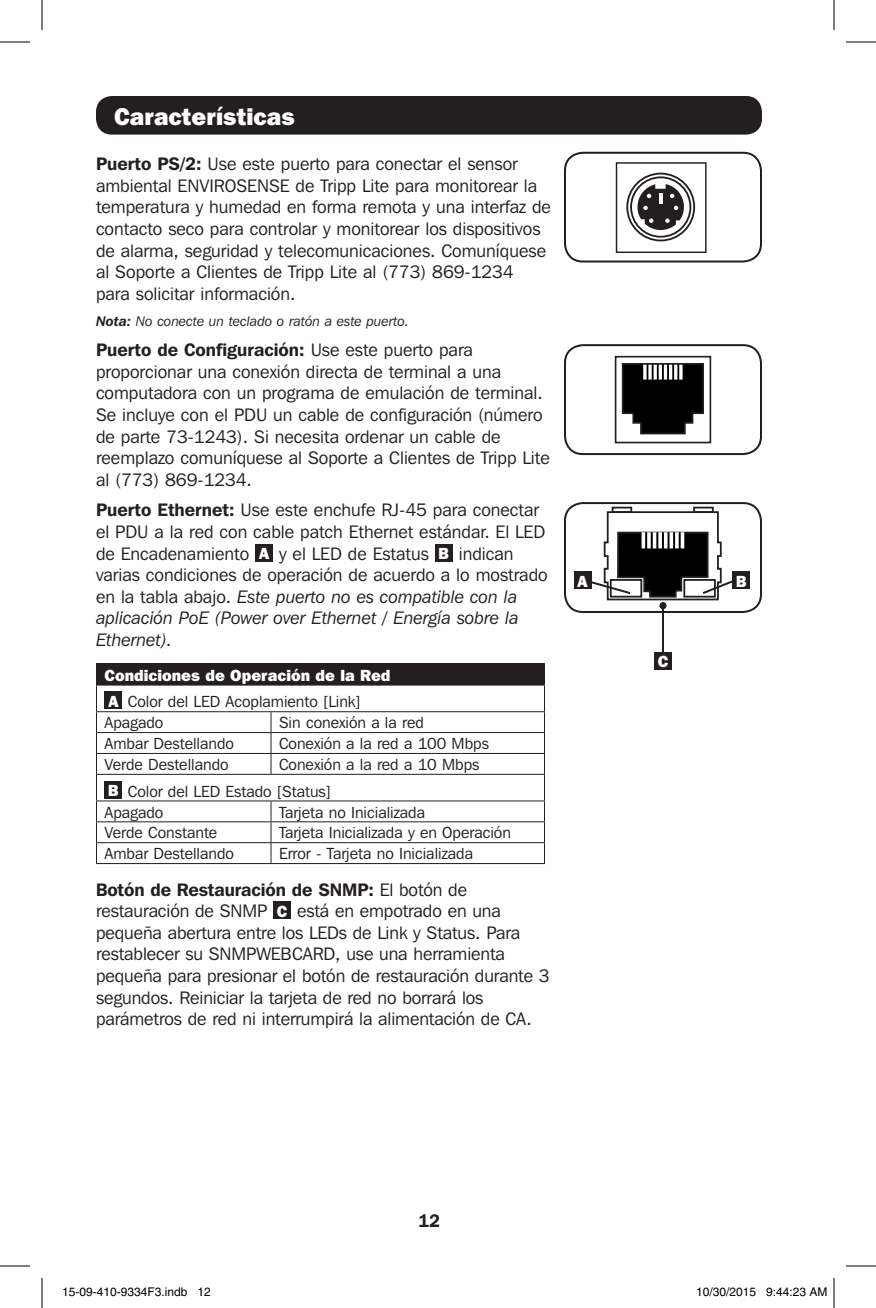
<style>
.page{position:relative;width:876px;height:1308px;background:#fff}
.page>*{position:absolute;margin:0;border:0;box-sizing:border-box;transform-origin:0 0}
.t1{font:800 24px "Franklin Gothic IT Cby BT";color:#fff}
.t2{font:18px/21.6px "Franklin Gothic IT Cby BT";color:#231f20}
.t3{font:italic 18px/21.6px "Franklin Gothic IT Cby BT";color:#231f20}
.t4{font:600 18px "Franklin Gothic IT Cby BT";color:#231f20}
.t5{font:16px "Franklin Gothic IT Cby BT";color:#231f20}
.t6{font:800 16px "Franklin Gothic IT Cby BT";color:#fff}
.t7{font:italic 14px "Franklin Gothic IT Cby BT";color:#231f20}
.t8{font:12px "Helvetica";color:#000}
.s1{font-weight:600}
.s2{font-style:normal}
</style>
<div class="page">
<div style="left:96px;top:96px;width:666px;height:39px;background:#231f20;border-radius:16px"></div>
<div style="left:616px;top:162px;width:91px;height:91px;border:1px solid #231f20"></div>
<svg style="left:626px;top:172px;width:70px;height:70px"></svg>
<hr style="left:659px;top:193px;width:4px;height:11px;background:#fff">
<div style="left:564px;top:152px;width:198px;height:111px;border:2px solid #231f20;border-radius:18px"></div>
<div style="left:615px;top:356px;width:96px;height:87px;border:2px solid #231f20"></div>
<svg style="left:621px;top:363px;width:83px;height:72px;background:#242424"></svg>
<svg style="left:643px;top:365px;width:4px;height:15px"></svg>
<svg style="left:648px;top:365px;width:4px;height:15px"></svg>
<hr style="left:654px;top:365px;width:3px;height:15px;background:#fff">
<hr style="left:659px;top:365px;width:3px;height:15px;background:#fff">
<hr style="left:664px;top:365px;width:3px;height:15px;background:#fff">
<hr style="left:669px;top:365px;width:3px;height:15px;background:#fff">
<hr style="left:674px;top:365px;width:3px;height:15px;background:#fff">
<svg style="left:679px;top:365px;width:4px;height:15px"></svg>
<div style="left:564px;top:344px;width:198px;height:111px;border:2px solid #231f20;border-radius:18px"></div>
<div style="left:612px;top:507px;width:20px;height:6px;border:2px solid #231f20"></div>
<div style="left:693px;top:507px;width:21px;height:6px;border:2px solid #231f20"></div>
<div style="left:564px;top:502px;width:198px;height:111px;border:2px solid #231f20;border-radius:18px"></div>
<svg style="left:592px;top:510px;width:140px;height:90px"></svg>
<div style="left:574px;top:571px;width:18px;height:18px;background:#231f20"></div>
<div style="left:732px;top:571px;width:18px;height:18px;background:#231f20"></div>
<div style="left:659px;top:602px;width:8px;height:7px;background:#231f20;border-radius:50%"></div>
<hr style="left:662px;top:608px;width:2px;height:47px;background:#231f20">
<div style="left:654px;top:652px;width:18px;height:18px;background:#231f20"></div>
<div style="left:255px;top:544px;width:18px;height:18px;background:#231f20"></div>
<div style="left:435px;top:544px;width:18px;height:18px;background:#231f20"></div>
<div style="left:96px;top:664px;width:448px;height:21px;background:#231f20"></div>
<hr style="left:96px;top:663px;width:175px;height:1px;background:#231f20">
<hr style="left:271px;top:663px;width:274px;height:1px;background:#231f20">
<hr style="left:96px;top:685px;width:175px;height:1px;background:#231f20">
<hr style="left:271px;top:685px;width:274px;height:1px;background:#231f20">
<hr style="left:96px;top:711px;width:175px;height:1px;background:#231f20">
<hr style="left:271px;top:711px;width:274px;height:1px;background:#231f20">
<hr style="left:96px;top:732px;width:175px;height:1px;background:#231f20">
<hr style="left:271px;top:732px;width:274px;height:1px;background:#231f20">
<hr style="left:96px;top:753px;width:175px;height:1px;background:#231f20">
<hr style="left:271px;top:753px;width:274px;height:1px;background:#231f20">
<svg style="left:271px;top:712px;width:1px;height:62px"></svg>
<hr style="left:96px;top:774px;width:175px;height:1px;background:#231f20">
<hr style="left:271px;top:774px;width:274px;height:1px;background:#231f20">
<hr style="left:96px;top:800px;width:175px;height:1px;background:#231f20">
<hr style="left:271px;top:800px;width:274px;height:1px;background:#231f20">
<hr style="left:96px;top:821px;width:175px;height:1px;background:#231f20">
<hr style="left:271px;top:821px;width:274px;height:1px;background:#231f20">
<hr style="left:96px;top:842px;width:175px;height:1px;background:#231f20">
<svg style="left:96px;top:685px;width:1px;height:178px"></svg>
<hr style="left:271px;top:842px;width:274px;height:1px;background:#231f20">
<svg style="left:271px;top:801px;width:1px;height:62px"></svg>
<svg style="left:544px;top:664px;width:1px;height:199px"></svg>
<hr style="left:96px;top:863px;width:175px;height:1px;background:#231f20">
<hr style="left:271px;top:863px;width:274px;height:1px;background:#231f20">
<div style="left:104px;top:691px;width:18px;height:18px;background:#231f20"></div>
<div style="left:104px;top:781px;width:18px;height:18px;background:#231f20"></div>
<div style="left:273px;top:901px;width:18px;height:18px;background:#231f20"></div>
<hr style="left:0;top:42px;width:30px;height:1px;background:#000">
<hr style="left:846px;top:42px;width:30px;height:1px;background:#000">
<hr style="left:0;top:1266px;width:30px;height:1px;background:#000">
<hr style="left:846px;top:1266px;width:30px;height:1px;background:#000">
<hr style="left:42px;top:0;width:1px;height:30px;background:#000">
<hr style="left:42px;top:1278px;width:1px;height:30px;background:#000">
<hr style="left:834px;top:0;width:1px;height:30px;background:#000">
<hr style="left:834px;top:1278px;width:1px;height:30px;background:#000">
<div style="left:111px;top:1288px;width:5px;height:8px;border:1px solid #fff;border-radius:50%"></div>
<div style="left:110px;top:1287px;width:7px;height:10px;border:1px solid #fff;border-radius:50%"></div>
<div style="left:737px;top:1288px;width:5px;height:8px;border:1px solid #fff;border-radius:50%"></div>
<div style="left:736px;top:1287px;width:7px;height:10px;border:1px solid #fff;border-radius:50%"></div>
<p class="t1" style="left:114px;top:101px;width:182px">Características</p>
<p class="t2" style="left:96px;top:153px;width:457px"><span class="s1">Puerto PS/2:</span> Use este puerto para conectar el sensor ambiental ENVIROSENSE de Tripp Lite para monitorear la temperatura y humedad en forma remota y una interfaz de contacto seco para controlar y monitorear los dispositivos de alarma, seguridad y telecomunicaciones. Comuníquese al Soporte a Clientes de Tripp Lite al (773) 869-1234 para solicitar información.</p>
<p class="t7" style="left:96px;top:312px;width:315px"><span class="s1">Nota:</span> No conecte un teclado o ratón a este puerto.</p>
<p class="t2" style="left:96px;top:339px;width:455px"><span class="s1">Puerto de Configuración:</span> Use este puerto para proporcionar una conexión directa de terminal a una computadora con un programa de emulación de terminal.<br>Se incluye con el PDU un cable de configuración (número de parte 73-1243). Si necesita ordenar un cable de reemplazo comuníquese al Soporte a Clientes de Tripp Lite al (773) 869-1234.</p>
<p class="t2" style="left:96px;top:499px;width:451px"><span class="s1">Puerto Ethernet:</span> Use este enchufe RJ-45 para conectar el PDU a la red con cable patch Ethernet estándar. El LED de Encadenamiento</p>
<p class="t3" style="left:96px;top:542px;width:453px;text-indent:363px"><span class="s2">indican varias condiciones de operación de acuerdo a lo mostrado en la tabla abajo.</span> Este puerto no es compatible con la aplicación PoE (Power over Ethernet / Energía sobre la Ethernet).</p>
<p class="t6" style="left:104px;top:665px;width:287px">Condiciones de Operación de la Red</p>
<p class="t6" style="left:108px;top:691px;width:12px">A</p>
<p class="t5" style="left:128px;top:692px;width:234px">Color del LED Acoplamiento [Link]</p>
<p class="t5" style="left:104px;top:713px;width:60px">Apagado</p>
<p class="t5" style="left:279px;top:713px;width:146px">Sin conexión a la red</p>
<p class="t5" style="left:104px;top:734px;width:131px">Ambar Destellando</p>
<p class="t5" style="left:279px;top:734px;width:211px">Conexión a la red a 100 Mbps</p>
<p class="t5" style="left:104px;top:755px;width:126px">Verde Destellando</p>
<p class="t5" style="left:279px;top:755px;width:202px">Conexión a la red a 10 Mbps</p>
<p class="t6" style="left:108px;top:780px;width:12px">B</p>
<p class="t5" style="left:128px;top:781px;width:205px">Color del LED Estado [Status]</p>
<p class="t5" style="left:104px;top:802px;width:60px">Apagado</p>
<p class="t5" style="left:279px;top:802px;width:148px">Tarjeta no Inicializada</p>
<p class="t5" style="left:104px;top:823px;width:114px">Verde Constante</p>
<p class="t5" style="left:279px;top:823px;width:233px">Tarjeta Inicializada y en Operación</p>
<p class="t5" style="left:104px;top:844px;width:131px">Ambar Destellando</p>
<p class="t5" style="left:279px;top:844px;width:196px">Error - Tarjeta no Inicializada</p>
<p class="t2" style="left:96px;top:878px;width:373px"><span class="s1">Botón de Restauración de SNMP:</span> El botón de restauración de SNMP</p>
<p class="t6" style="left:259px;top:543px;width:12px">A</p>
<p class="t2" style="left:279px;top:542px;width:151px">y el LED de Estatus</p>
<p class="t6" style="left:439px;top:543px;width:12px">B</p>
<p class="t2" style="left:96px;top:900px;width:455px;text-indent:201px">está en empotrado en una pequeña abertura entre los LEDs de Link y Status. Para restablecer su SNMPWEBCARD, use una herramienta pequeña para presionar el botón de restauración durante 3 segundos. Reiniciar la tarjeta de red no borrará los parámetros de red ni interrumpirá la alimentación de CA.</p>
<p class="t6" style="left:277px;top:901px;width:12px">C</p>
<p class="t6" style="left:578px;top:571px;width:12px">A</p>
<p class="t6" style="left:736px;top:571px;width:12px">B</p>
<p class="t6" style="left:658px;top:652px;width:12px">C</p>
<p class="t4" style="left:418px;top:1209px;width:23px">12</p>
<p class="t8" style="left:62px;top:1285px;width:150px">15-09-410-9334F3.indb 12</p>
<p class="t8" style="left:696px;top:1285px;width:133px">10/30/2015 9:44:23 AM</p>
</div>
